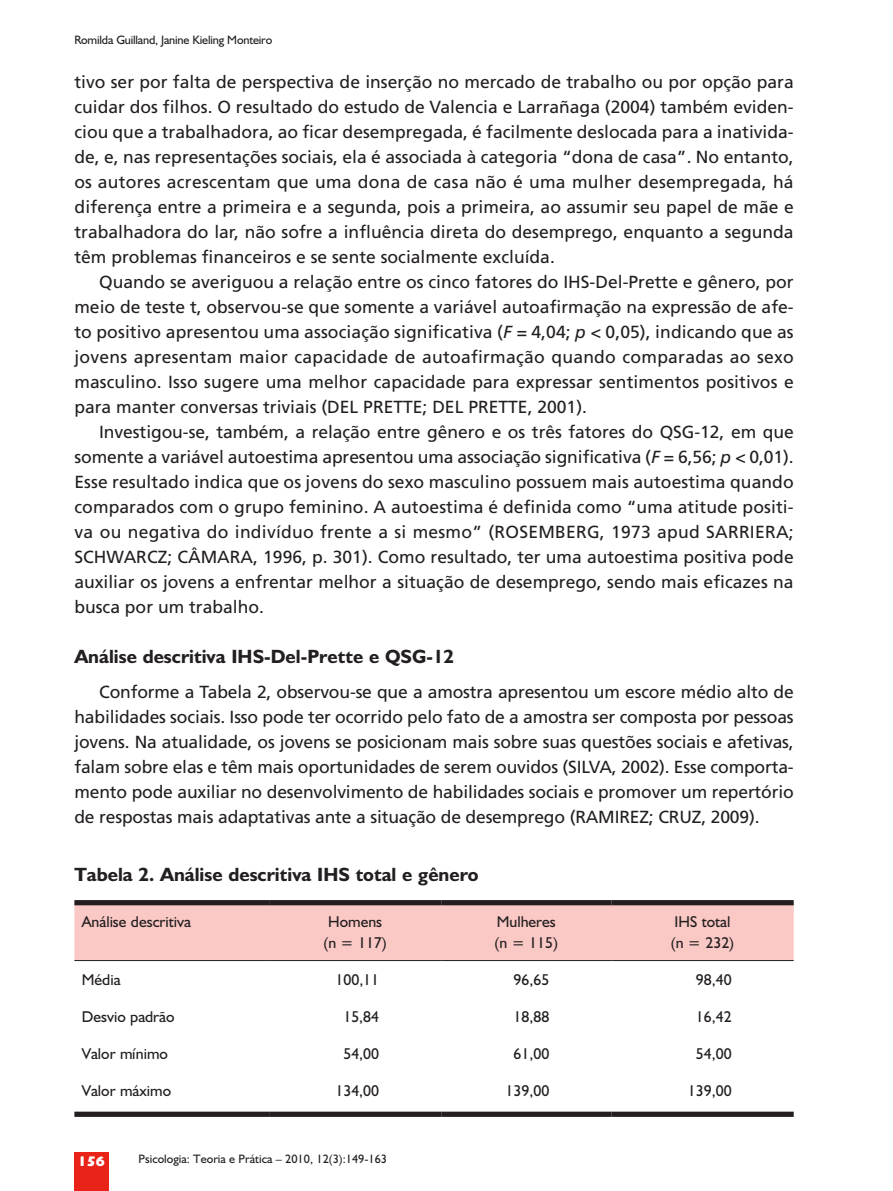
<style>
.page{position:relative;width:893px;height:1191px;background:#fff}
.page>*{position:absolute;margin:0;border:0;box-sizing:border-box;transform-origin:0 0}
.t1{font:700 19.25px "Humanist 521 BT";color:#231f20}
.t2{font:17.5px/25px "Frutiger";color:#231f20;text-align:justify}
.t3{font:15.75px/21px "Humanist 521 BT";color:#231f20}
.t4{font:800 14px "Humanist 521 BT";color:#fff}
.t5{font:12.25px "Humanist 521 BT";color:#231f20}
.s1{font-style:italic}
</style>
<div class="page">
<div style="left:74px;top:1152px;width:35px;height:39px;background:#e92318"></div>
<div style="left:74px;top:905px;width:720px;height:55px;background:#fac8c5"></div>
<div style="left:74px;top:900px;width:195px;height:5px;background:#231f20"></div>
<div style="left:269px;top:900px;width:172px;height:5px;background:#231f20"></div>
<div style="left:441px;top:900px;width:170px;height:5px;background:#231f20"></div>
<div style="left:611px;top:900px;width:183px;height:5px;background:#231f20"></div>
<hr style="left:74px;top:960px;width:195px;height:1px;background:#231f20">
<hr style="left:269px;top:960px;width:172px;height:1px;background:#231f20">
<hr style="left:441px;top:960px;width:170px;height:1px;background:#231f20">
<hr style="left:611px;top:960px;width:183px;height:1px;background:#231f20">
<div style="left:74px;top:1111px;width:195px;height:5px;background:#231f20"></div>
<div style="left:269px;top:1111px;width:172px;height:5px;background:#231f20"></div>
<div style="left:441px;top:1111px;width:170px;height:5px;background:#231f20"></div>
<div style="left:611px;top:1111px;width:183px;height:5px;background:#231f20"></div>
<p class="t5" style="left:74px;top:32px;width:199px">Romilda Guilland, Janine Kieling Monteiro</p>
<p class="t2" style="left:74px;top:69px;width:721px">tivo ser por falta de perspectiva de inserção no mercado de trabalho ou por opção para cuidar dos filhos. O resultado do estudo de Valencia e Larrañaga (2004) também eviden&shy;ciou que a trabalhadora, ao ficar desempregada, é facilmente deslocada para a inativida&shy;de, e, nas representações sociais, ela é associada à categoria “dona de casa”. No entanto, os autores acrescentam que uma dona de casa não é uma mulher desempregada, há diferença entre a primeira e a segunda, pois a primeira, ao assumir seu papel de mãe e trabalhadora do lar, não sofre a influência direta do desemprego, enquanto a segunda têm problemas financeiros e se sente socialmente excluída.</p>
<p class="t2" style="left:74px;top:269px;width:721px;text-indent:25px">Quando se averiguou a relação entre os cinco fatores do IHS‑Del‑Prette e gênero, por meio de teste t, observou‑se que somente a variável autoafirmação na expressão de afe&shy;to positivo apresentou uma associação significativa (<span class="s1">F =</span> 4,04; <span class="s1">p &lt;</span> 0,05), indicando que as jovens apresentam maior capacidade de autoafirmação quando comparadas ao sexo masculino. Isso sugere uma melhor capacidade para expressar sentimentos positivos e para manter conversas triviais (DEL PRETTE; DEL PRETTE, 2001).</p>
<p class="t2" style="left:74px;top:419px;width:721px;text-indent:25px">Investigou‑se, também, a relação entre gênero e os três fatores do QSG‑12, em que somente a variável autoestima apresentou uma associação significativa (<span class="s1">F =</span> 6,56; <span class="s1">p &lt;</span> 0,01).<br>Esse resultado indica que os jovens do sexo masculino possuem mais autoestima quando comparados com o grupo feminino. A autoestima é definida como “uma atitude positi&shy;va ou negativa do indivíduo frente a si mesmo” (ROSEMBERG, 1973 apud SARRIERA; SCHWARCZ; CÂMARA, 1996, p. 301). Como resultado, ter uma autoestima positiva pode auxiliar os jovens a enfrentar melhor a situação de desemprego, sendo mais eficazes na busca por um trabalho.</p>
<p class="t1" style="left:74px;top:644px;width:381px">Análise descritiva IHS‑Del‑Prette e QSG‑12</p>
<p class="t2" style="left:74px;top:679px;width:721px;text-indent:25px">Conforme a Tabela 2, observou‑se que a amostra apresentou um escore médio alto de habilidades sociais. Isso pode ter ocorrido pelo fato de a amostra ser composta por pessoas jovens. Na atualidade, os jovens se posicionam mais sobre suas questões sociais e afetivas, falam sobre elas e têm mais oportunidades de serem ouvidos (SILVA, 2002). Esse comporta&shy;mento pode auxiliar no desenvolvimento de habilidades sociais e promover um repertório de respostas mais adaptativas ante a situação de desemprego (RAMIREZ; CRUZ, 2009).</p>
<p class="t1" style="left:74px;top:862px;width:406px">Tabela 2. Análise descritiva IHS total e gênero</p>
<p class="t3" style="left:82px;top:911px;width:111px">Análise descritiva</p>
<p class="t3" style="left:323px;top:911px;width:65px;text-align:center">Homens (n = 117)</p>
<p class="t3" style="left:494px;top:911px;width:65px">Mulheres (n = 115)</p>
<p class="t3" style="left:671px;top:911px;width:65px">IH S total (n = 232)</p>
<p class="t3" style="left:82px;top:968px;width:40px">Média</p>
<p class="t3" style="left:335px;top:968px;width:45px">100,11</p>
<p class="t3" style="left:513px;top:968px;width:37px">96,65</p>
<p class="t3" style="left:696px;top:968px;width:37px">98,40</p>
<p class="t3" style="left:82px;top:1005px;width:94px">Desvio padrão</p>
<p class="t3" style="left:343px;top:1005px;width:37px">15,84</p>
<p class="t3" style="left:513px;top:1005px;width:37px">18,88</p>
<p class="t3" style="left:696px;top:1005px;width:37px">16,42</p>
<p class="t3" style="left:82px;top:1042px;width:88px">Valor mínimo</p>
<p class="t3" style="left:343px;top:1042px;width:37px">54,00</p>
<p class="t3" style="left:513px;top:1042px;width:37px">61,00</p>
<p class="t3" style="left:696px;top:1042px;width:37px">54,00</p>
<p class="t3" style="left:82px;top:1079px;width:91px">Valor máximo</p>
<p class="t3" style="left:335px;top:1079px;width:45px">134,00</p>
<p class="t3" style="left:506px;top:1079px;width:45px">139,00</p>
<p class="t3" style="left:688px;top:1079px;width:45px">139,00</p>
<p class="t4" style="left:78px;top:1152px;width:29px">156</p>
<p class="t5" style="left:139px;top:1150px;width:250px">Psicologia: Teoria e Prática – 2010, 12(3):149-163</p>
</div>
